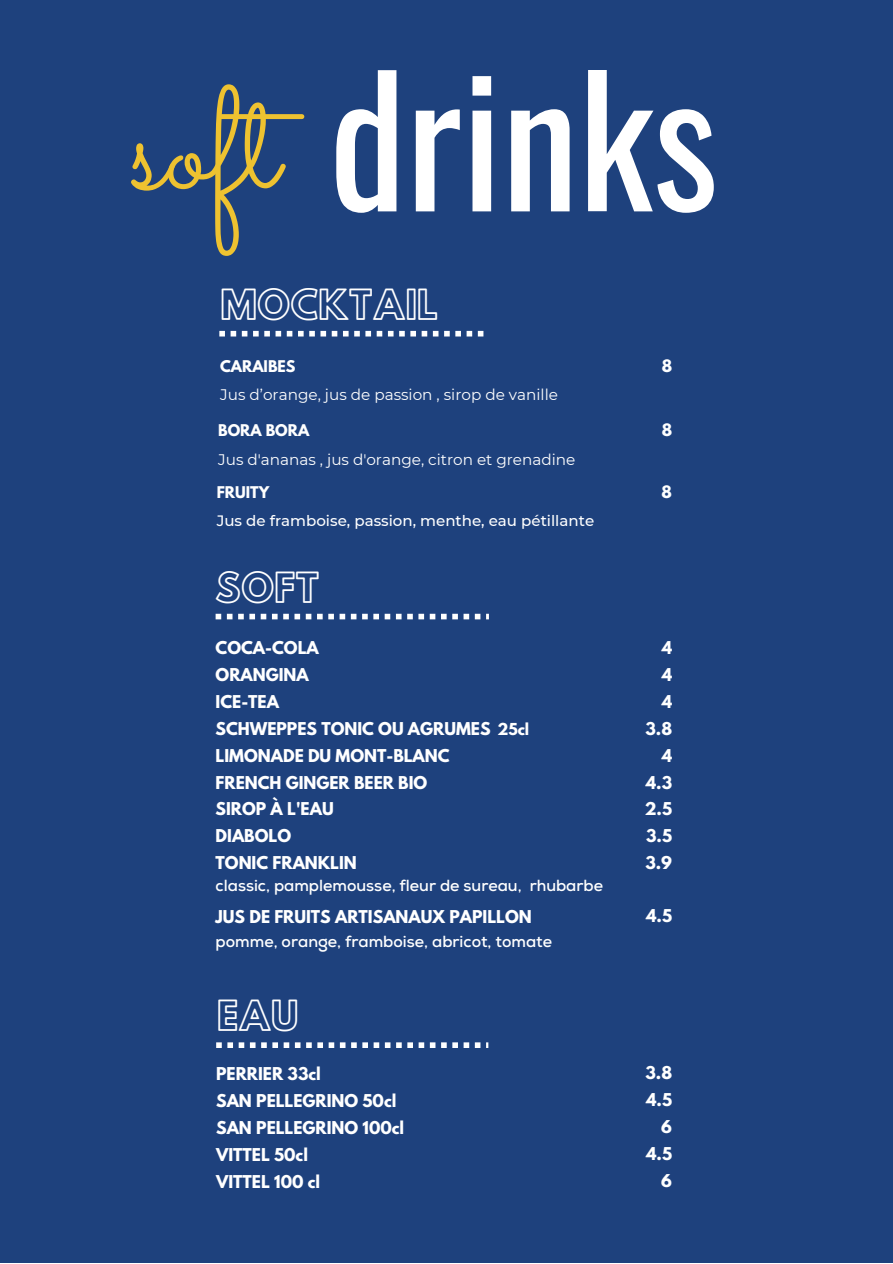
<style>
.page{position:relative;width:893px;height:1264px;background:#fff}
.page>*{position:absolute;margin:0;border:0;box-sizing:border-box;transform-origin:0 0}
.t1{font:174.3px "Oswald";color:#fff}
.t2{font:35.85px "Hussar Ekologiczne 1";color:#fff}
.t3{font:700 16.05px "Nexa";color:#fff}
.t4{font:700 15.75px/27px "League Spartan";color:#fff}
.t5{font:15.3px "Montserrat";color:#fff}
.t6{font:700 15.15px "League Spartan";color:#fff}
.t7{font:500 15px "Montserrat";color:#fff}
.t8{font:700 14.25px "League Spartan";color:#fff}
.s1{font-family:"Sacramento";font-size:144.45px;color:#eec230}
.s2{font-size:14.55px}
</style>
<div class="page">
<div style="left:0;top:0;width:892px;height:1262px;background:#1e417d"></div>
<svg style="left:219px;top:331px;width:264px;height:5px"></svg>
<svg style="left:215px;top:613px;width:274px;height:6px"></svg>
<svg style="left:216px;top:1042px;width:272px;height:5px"></svg>
<h1 class="t1" style="left:130px;top:3px;width:589px"><span class="s1">soft</span> drinks</h1>
<h2 class="t2" style="left:220px;top:290px;width:219px">MOCKTAIL</h2>
<p class="t8" style="left:220px;top:359px;width:77px">CARAIBES</p>
<p class="t5" style="left:220px;top:385px;width:339px">Jus d’orange, jus de passion , sirop de vanille</p>
<p class="t8" style="left:218px;top:423px;width:92px">BORA BORA</p>
<p class="t5" style="left:218px;top:450px;width:358px">Jus d'ananas , jus d'orange, citron et grenadine</p>
<p class="t8" style="left:217px;top:485px;width:54px">FRUITY</p>
<p class="t7" style="left:217px;top:511px;width:379px">Jus de framboise, passion, menthe, eau pétillante</p>
<h2 class="t2" style="left:215px;top:573px;width:105px">SOFT</h2>
<p class="t4" style="left:215px;top:635px;width:315px">COCA-COLA<br>ORANGINA<br>ICE-TEA<br>SCHWEPPES TONIC OU AGRUMES <span class="s2">25cl<br></span>LIMONADE DU MONT-BLANC<br>FRENCH GINGER BEER BIO<br>SIROP À L'EAU<br>DIABOLO<br>TONIC FRANKLIN</p>
<p class="t3" style="left:215px;top:876px;width:389px">classic, pamplemousse, fleur de sureau, rhubarbe</p>
<p class="t3" style="left:215px;top:931px;width:338px">pomme, orange, framboise, abricot, tomate</p>
<p class="t4" style="left:215px;top:905px;width:317px">JUS DE FRUITS ARTISANAUX PAPILLON</p>
<h2 class="t2" style="left:217px;top:1001px;width:83px">EAU</h2>
<p class="t4" style="left:216px;top:1061px;width:189px">PERRIER 33cl<br>SAN PELLEGRINO 50cl<br>SAN PELLEGRINO 100cl<br>VITTEL 50cl<br>VITTEL 100 cl</p>
<p class="t6" style="left:661px;top:358px;width:12px">8</p>
<p class="t6" style="left:661px;top:422px;width:12px">8</p>
<p class="t6" style="left:661px;top:484px;width:12px">8</p>
<p class="t4" style="left:644px;top:635px;width:29px;text-align:right">4<br>4<br>4<br>3.8<br>4<br>4.3<br>2.5<br>3.5<br>3.9</p>
<p class="t4" style="left:646px;top:904px;width:27px">4.5</p>
<p class="t4" style="left:645px;top:1061px;width:28px;text-align:right">3.8<br>4.5<br>6<br>4.5<br>6</p>
</div>
